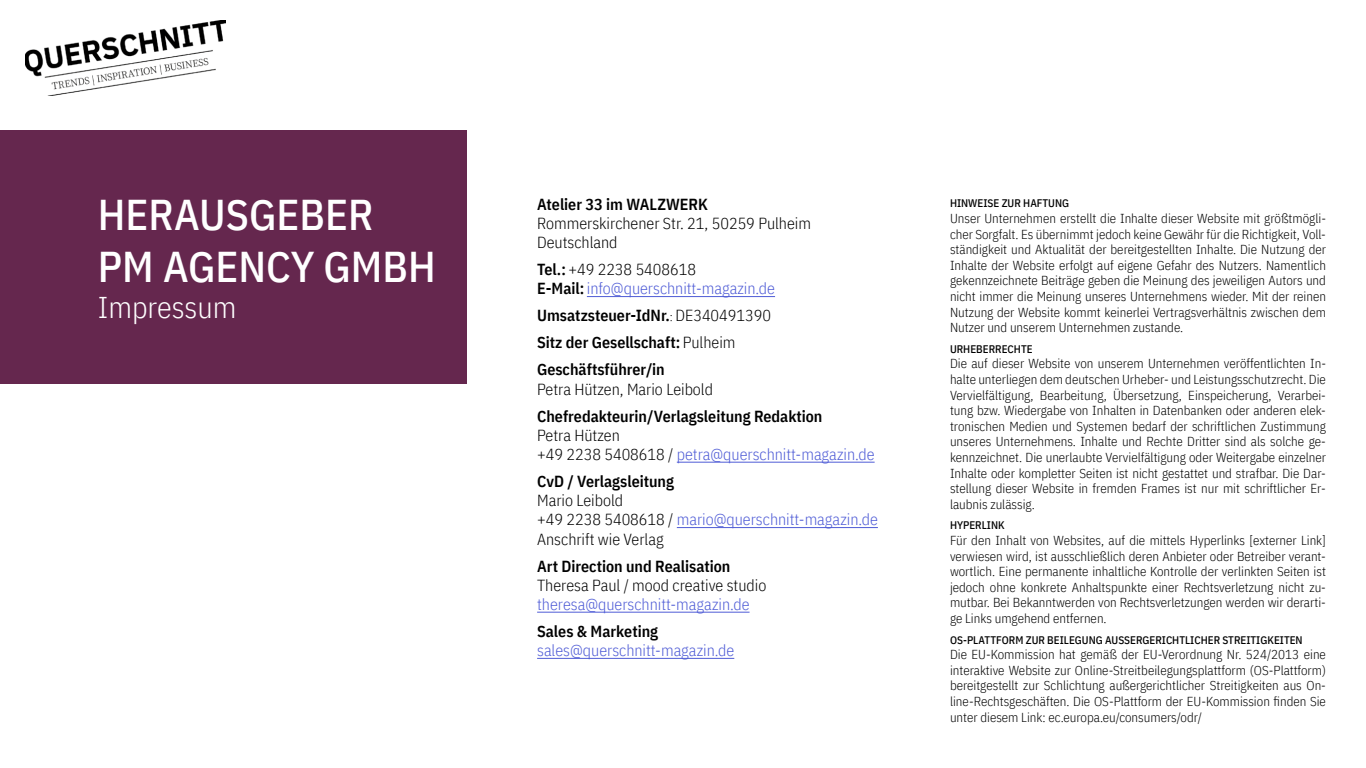
<style>
.page{position:relative;width:1366px;height:768px;background:#fff}
.page>*{position:absolute;margin:0;border:0;box-sizing:border-box;transform-origin:0 0}
.t1{font:500 43px/51.6px "IBM Plex Sans Cond";color:#fff}
.t2{font:300 30px "IBM Plex Sans Cond";color:#fff}
.t3{font:600 16px/27px "IBM Plex Sans Cond";color:#000}
.t4{font:300 16px/19.2px "IBM Plex Sans Cond";color:#000}
.t5{font:300 16px/19.2px "IBM Plex Sans Cond";color:#4f5cd6}
.t6{font:300 13px/15.6px "IBM Plex Sans Cond";color:#000;text-align:justify}
.t7{font:500 11px "IBM Plex Sans Cond";color:#000}
.s1{font-weight:600;color:#000}
.s2{color:#000}
.s3{font-weight:300;font-size:12px}
.s4{font-weight:300}
.s5{color:#4f5cd6}
</style>
<div class="page">
<div style="left:0;top:130px;width:467px;height:254px;background:#65274e"></div>
<img style="left:25px;top:20px;width:200px;height:76px">
<hr style="left:587px;top:296px;width:188px;height:1px;background:#4f5cd6">
<hr style="left:677px;top:462px;width:198px;height:1px;background:#4f5cd6">
<hr style="left:677px;top:527px;width:201px;height:1px;background:#4f5cd6">
<hr style="left:537px;top:612px;width:213px;height:1px;background:#4f5cd6">
<hr style="left:537px;top:658px;width:197px;height:1px;background:#4f5cd6">
<h1 class="t1" style="left:98px;top:185px;width:339px">HERAUSGEBER<br>PM AGENCY GMBH</h1>
<h2 class="t2" style="left:98px;top:284px;width:140px">Impressum</h2>
<p class="t3" style="left:537px;top:189px;width:172px">Atelier 33 im WALZWERK</p>
<p class="t4" style="left:537px;top:212px;width:275px">Rommerskirchener Str. 21, 50259 Pulheim<br>Deutschland</p>
<p class="t5" style="left:537px;top:259px;width:239px"><span class="s1">Tel.:</span> <span class="s2">+49 2238 5408618<br></span><span class="s1">E-Mail:</span> info@querschnitt-magazin.de</p>
<p class="t3" style="left:537px;top:301px;width:236px">Umsatzsteuer-IdNr.<span class="s3">:</span> <span class="s4">DE340491390<br></span>Sitz der Gesellschaft: <span class="s4">Pulheim<br></span>Geschäftsführer/in</p>
<p class="t4" style="left:537px;top:378px;width:177px">Petra Hützen, Mario Leibold</p>
<p class="t3" style="left:537px;top:401px;width:287px">Chefredakteurin/Verlagsleitung Redaktion</p>
<p class="t5" style="left:537px;top:424px;width:339px"><span class="s2">Petra Hützen<br>+49 2238 5408618 /</span> petra@querschnitt-magazin.de</p>
<p class="t3" style="left:537px;top:467px;width:138px">CvD / Verlagsleitung</p>
<p class="t4" style="left:537px;top:490px;width:342px">Mario Leibold<br>+49 2238 5408618 / <span class="s5">mario@querschnitt-magazin.de<br></span>Anschrift wie Verlag</p>
<p class="t3" style="left:537px;top:551px;width:195px">Art Direction und Realisation</p>
<p class="t4" style="left:537px;top:574px;width:231px">Theresa Paul / mood creative studio</p>
<p class="t5" style="left:537px;top:593px;width:214px">theresa@querschnitt-magazin.de</p>
<p class="t3" style="left:537px;top:617px;width:122px">Sales &amp; Marketing</p>
<p class="t5" style="left:537px;top:640px;width:199px">sales@querschnitt-magazin.de</p>
<p class="t7" style="left:950px;top:195px;width:121px">HINWEISE ZUR HAFTUNG</p>
<p class="t6" style="left:950px;top:210px;width:378px">Unser Unternehmen erstellt die Inhalte dieser Website mit größtmögli&shy;cher Sorgfalt. Es übernimmt jedoch keine Gewähr für die Richtigkeit, Voll&shy;ständigkeit und Aktualität der bereitgestellten Inhalte. Die Nutzung der Inhalte der Website erfolgt auf eigene Gefahr des Nutzers. Namentlich gekennzeichnete Beiträge geben die Meinung des jeweiligen Autors und nicht immer die Meinung unseres Unternehmens wieder. Mit der reinen Nutzung der Website kommt keinerlei Vertragsverhältnis zwischen dem Nutzer und unserem Unternehmen zustande.</p>
<p class="t7" style="left:950px;top:340px;width:84px">URHEBERRECHTE</p>
<p class="t6" style="left:950px;top:355px;width:378px">Die auf dieser Website von unserem Unternehmen veröffentlichten In&shy;halte unterliegen dem deutschen Urheber- und Leistungsschutzrecht. Die Vervielfältigung, Bearbeitung, Übersetzung, Einspeicherung, Verarbei&shy;tung bzw. Wiedergabe von Inhalten in Datenbanken oder anderen elek&shy;tronischen Medien und Systemen bedarf der schriftlichen Zustimmung unseres Unternehmens. Inhalte und Rechte Dritter sind als solche ge&shy;kennzeichnet. Die unerlaubte Vervielfältigung oder Weitergabe einzelner Inhalte oder kompletter Seiten ist nicht gestattet und strafbar. Die Dar&shy;stellung dieser Website in fremden Frames ist nur mit schriftlicher Er&shy;laubnis zulässig.</p>
<p class="t7" style="left:950px;top:517px;width:56px">HYPERLINK</p>
<p class="t6" style="left:950px;top:532px;width:378px">Für den Inhalt von Websites, auf die mittels Hyperlinks [externer Link] verwiesen wird, ist ausschließlich deren Anbieter oder Betreiber verant&shy;wortlich. Eine permanente inhaltliche Kontrolle der verlinkten Seiten ist jedoch ohne konkrete Anhaltspunkte einer Rechtsverletzung nicht zu&shy;mutbar. Bei Bekanntwerden von Rechtsverletzungen werden wir derarti&shy;ge Links umgehend entfernen.</p>
<p class="t7" style="left:950px;top:631px;width:354px">OS-PLATTFORM ZUR BEILEGUNG AUSSERGERICHTLICHER STREITIGKEITEN</p>
<p class="t6" style="left:950px;top:646px;width:378px">Die EU-Kommission hat gemäß der EU-Verordnung Nr. 524/2013 eine interaktive Website zur Online-Streitbeilegungsplattform (OS-Plattform) bereitgestellt zur Schlichtung außergerichtlicher Streitigkeiten aus On&shy;line-Rechtsgeschäften. Die OS-Plattform der EU-Kommission finden Sie unter diesem Link: ec.europa.eu/consumers/odr/</p>
</div>
